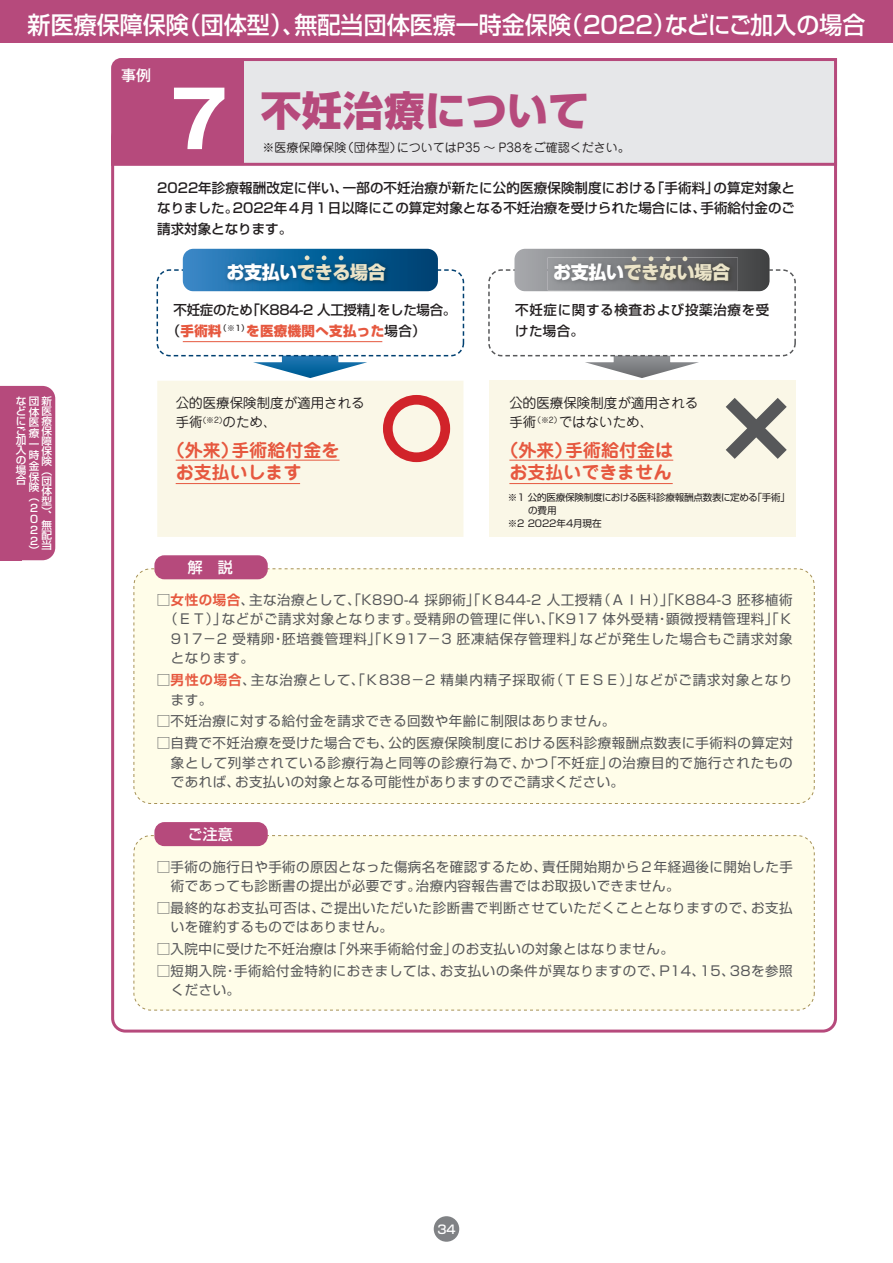
<style>
.page{position:relative;width:893px;height:1263px;background:#fff}
.page>*{position:absolute;margin:0;border:0;box-sizing:border-box;transform-origin:0 0}
.t1{font:700 78px "Gothic MB101 Pro";color:#fff}
.t2{font:800 40.5px "Shin Go Pro";letter-spacing:.015em;color:#b64a7c}
.t3{font:500 24px "Shin Go Pro";color:#fff;scale:.96 1}
.t4{font:700 18px/22.5px "Jun 501 Pro";color:#e6583f}
.t5{font:800 18px "Shin Go Pro";letter-spacing:-.02em;color:#ebe4c8}
.t6{font:500 15px "Shin Go Pro";color:#fff}
.t7{font:500 15px "Gothic MB101 Pro";color:#fff}
.t8{font:13.5px/19.5px "Shin Go Pro";letter-spacing:.035em;color:#57585a}
.t9{font:500 13.5px/20.2px "Shin Go Pro";color:#231f20;text-align:justify}
.t10{font:13.5px/19.5px "Shin Go Pro";letter-spacing:.065em;color:#57585a}
.t11{font:13.5px/19.5px "Jun 201 Pro";color:#231f20}
.t12{font:13.5px "Shin Go Pro";letter-spacing:.055em;color:#57585a}
.t13{font:500 13.5px/20.2px "Shin Go Pro";letter-spacing:-.025em;color:#231f20}
.t14{font:500 13.5px/20.2px "Shin Go Pro";letter-spacing:.05em;color:#231f20}
.t15{font:12px "Jun 201 Pro";color:#231f20}
.t16{font:500 12px "Shin Go Pro";color:#fff}
.t17{font:500 10.35px/9.9px "Shin Go Pro";color:#fff;text-align:justify}
.t18{font:9.6px "Shin Go Pro";letter-spacing:-.025em;color:#231f20}
.t19{font:9.6px "Shin Go Pro";letter-spacing:-.005em;color:#231f20}
.s1{color:#fff}
.s2{font-weight:800;color:#e6583f}
.s3{font-family:"Shin Go Pro De";font-weight:700;color:#e6583f}
</style>
<div class="page">
<svg style="left:111px;top:58px;width:727px;height:109px;background:#e3dde2"></svg>
<div style="left:111px;top:58px;width:134px;height:108px;background:#b64a7c"></div>
<div style="left:134px;top:569px;width:680px;height:234px;background:#fffde9;border-radius:17px"></div>
<div style="left:133px;top:568px;width:682px;height:236px;border:1px dashed #a69155;border-radius:17px"></div>
<div style="left:155px;top:556px;width:112px;height:23px;background:#b64a7c;border-radius:9px"></div>
<div style="left:154px;top:555px;width:114px;height:24px;border:2px solid #b64a7c;border-radius:9px"></div>
<div style="left:134px;top:835px;width:680px;height:175px;background:#fffde9;border-radius:17px"></div>
<div style="left:133px;top:835px;width:682px;height:175px;border:1px dashed #a69155;border-radius:17px"></div>
<div style="left:155px;top:823px;width:112px;height:22px;background:#b64a7c;border-radius:9px"></div>
<div style="left:154px;top:822px;width:114px;height:24px;border:2px solid #b64a7c;border-radius:9px"></div>
<div style="left:157px;top:381px;width:306px;height:156px;background:#faf7e7"></div>
<div style="left:383px;top:395px;width:67px;height:67px;border:10px solid #d1232a;border-radius:50%"></div>
<div style="left:489px;top:381px;width:306px;height:156px;background:#faf7e7"></div>
<svg style="left:725px;top:384px;width:71px;height:88px"></svg>
<img style="left:253px;top:356px;width:114px;height:22px">
<img style="left:585px;top:356px;width:114px;height:22px">
<svg style="left:488px;top:269px;width:308px;height:87px"></svg>
<img style="left:514px;top:249px;width:256px;height:42px">
<img style="left:548px;top:258px;width:190px;height:32px">
<svg style="left:632px;top:256px;width:4px;height:5px"></svg>
<svg style="left:649px;top:256px;width:4px;height:5px"></svg>
<svg style="left:666px;top:256px;width:4px;height:5px"></svg>
<svg style="left:682px;top:256px;width:5px;height:5px"></svg>
<svg style="left:157px;top:269px;width:307px;height:87px"></svg>
<svg style="left:184px;top:249px;width:9px;height:5px"></svg>
<img style="left:221px;top:258px;width:172px;height:32px">
<svg style="left:305px;top:255px;width:4px;height:5px"></svg>
<svg style="left:322px;top:255px;width:4px;height:5px"></svg>
<svg style="left:339px;top:255px;width:4px;height:5px"></svg>
<hr style="left:183px;top:341px;width:199px;height:1px;background:#e6583f">
<hr style="left:176px;top:460px;width:164px;height:1px;background:#e6583f">
<hr style="left:176px;top:483px;width:124px;height:1px;background:#e6583f">
<hr style="left:509px;top:460px;width:164px;height:1px;background:#e6583f">
<hr style="left:509px;top:483px;width:164px;height:1px;background:#e6583f">
<div style="left:434px;top:1216px;width:25px;height:26px;background:#808285;border-radius:50%"></div>
<div style="left:0;top:386px;width:55px;height:174px;background:#b64a7c"></div>
<div style="left:0;top:0;width:893px;height:43px;background:#b64a7c"></div>
<h3 class="t3" style="left:28px;top:5px;width:874px">新医療保障保険（団体型）、無配当団体医療一時金保険（2022）などにご加入の場合</h3>
<p class="t7" style="left:121px;top:63px;width:31px">事例</p>
<h1 class="t1" style="left:170px;top:55px;width:61px">7</h1>
<h2 class="t2" style="left:261px;top:79px;width:330px">不妊治療について</h2>
<p class="t15" style="left:263px;top:138px;width:369px">※医療保障保険（団体型）についてはP35 ～ P38をご確認ください。</p>
<p class="t9" style="left:157px;top:176px;width:639px">2022年診療報酬改定に伴い、一部の不妊治療が新たに公的医療保険制度における「手術料」の算定対象となりました。2022年４月１日以降にこの算定対象となる不妊治療を受けられた場合には、手術給付金のご請求対象となります。</p>
<h3 class="t5" style="left:227px;top:258px;width:161px"><span class="s1">お支払い</span>できる場合</h3>
<h3 class="t5" style="left:553px;top:258px;width:178px"><span class="s1">お支払い</span>できない場合</h3>
<p class="t17" style="left:16px;top:395px;width:37px;text-align:left">な団新ど体医に<br>ご<br>加<br>入<br>の<br>場<br>合</p>
<p class="t17" style="left:41px;top:415px;width:12px">療保障保険︵団体型︶</p>
<p class="t17" style="left:41px;top:509px;width:12px">、無配当</p>
<p class="t17" style="left:29px;top:416px;width:12px;line-height:10.6px">医療一時金保険︵</p>
<p class="t17" style="left:29px;top:502px;width:10px;line-height:10.8px">２<br>０<br>２<br>２</p>
<p class="t17" style="left:29px;top:544px;width:12px">︶</p>
<p class="t13" style="left:167px;top:299px;width:291px;text-indent:7px">不妊症のため「K884-2 人工授精」をした場合。（<span class="s2">手術料</span><sup>（※1）</sup><span class="s2">を医療機関へ支払った</span>場合）</p>
<p class="t11" style="left:176px;top:391px;width:190px">公的医療保険制度が適用される手術<sup>(※2)</sup>のため、</p>
<h3 class="t4" style="left:176px;top:437px;width:165px;text-indent:-9px">（外来）手術給付金をお支払いします</h3>
<p class="t6" style="left:188px;top:555px;width:46px">解　説</p>
<p class="t14" style="left:515px;top:299px;width:256px">不妊症に関する検査および投薬治療を受けた場合。</p>
<p class="t11" style="left:509px;top:391px;width:190px">公的医療保険制度が適用される手術<sup>（※2）</sup>ではないため、</p>
<h3 class="t4" style="left:500px;top:437px;width:174px;text-align:center">（外来）手術給付金はお支払いできません</h3>
<p class="t18" style="left:508px;top:490px;width:284px">※1 公的医療保険制度における医科診療報酬点数表に定める「手術」</p>
<p class="t18" style="left:528px;top:502px;width:30px">の費用</p>
<p class="t19" style="left:508px;top:515px;width:95px">※2 2022年4月現在</p>
<p class="t8" style="left:157px;top:588px;width:637px">□<span class="s3">女性の場合</span>、主な治療として、「K890-4 採卵術」「Ｋ844-2 人工授精（ＡＩＨ）」「K884-3 胚移植術</p>
<p class="t8" style="left:164px;top:608px;width:630px">（ＥＴ）」などがご請求対象となります。受精卵の管理に伴い、「K917 体外受精・顕微授精管理料」「Ｋ</p>
<p class="t12" style="left:171px;top:628px;width:623px">917－2 受精卵・胚培養管理料」「Ｋ917－3 胚凍結保存管理料」などが発生した場合もご請求対象</p>
<p class="t8" style="left:171px;top:647px;width:85px">となります。</p>
<p class="t10" style="left:171px;top:669px;width:623px;text-indent:-14px">□<span class="s3">男性の場合</span>、主な治療として、「Ｋ838－2 精巣内精子採取術（ＴＥＳＥ）」などがご請求対象となります。</p>
<p class="t8" style="left:157px;top:710px;width:460px">□不妊治療に対する給付金を請求できる回数や年齢に制限はありません。</p>
<p class="t8" style="left:171px;top:732px;width:623px;text-align:justify;text-indent:-14px">□自費で不妊治療を受けた場合でも、公的医療保険制度における医科診療報酬点数表に手術料の算定対象として列挙されている診療行為と同等の診療行為で、かつ「不妊症」の治療目的で施行されたものであれば、お支払いの対象となる可能性がありますのでご請求ください。</p>
<p class="t6" style="left:188px;top:822px;width:46px">ご注意</p>
<p class="t8" style="left:171px;top:855px;width:623px;text-indent:-14px">□手術の施行日や手術の原因となった傷病名を確認するため、責任開始期から２年経過後に開始した手術であっても診断書の提出が必要です。治療内容報告書ではお取扱いできません。</p>
<p class="t8" style="left:171px;top:896px;width:623px;text-indent:-14px">□最終的なお支払可否は、ご提出いただいた診断書で判断させていただくこととなりますので、お支払いを確約するものではありません。</p>
<p class="t8" style="left:157px;top:938px;width:519px">□入院中に受けた不妊治療は「外来手術給付金」のお支払いの対象とはなりません。</p>
<p class="t8" style="left:171px;top:959px;width:623px;text-indent:-14px">□短期入院・手術給付金特約におきましては、お支払いの条件が異なりますので、P14、15、38を参照ください。</p>
<p class="t16" style="left:437px;top:1219px;width:20px">34</p>
</div>
